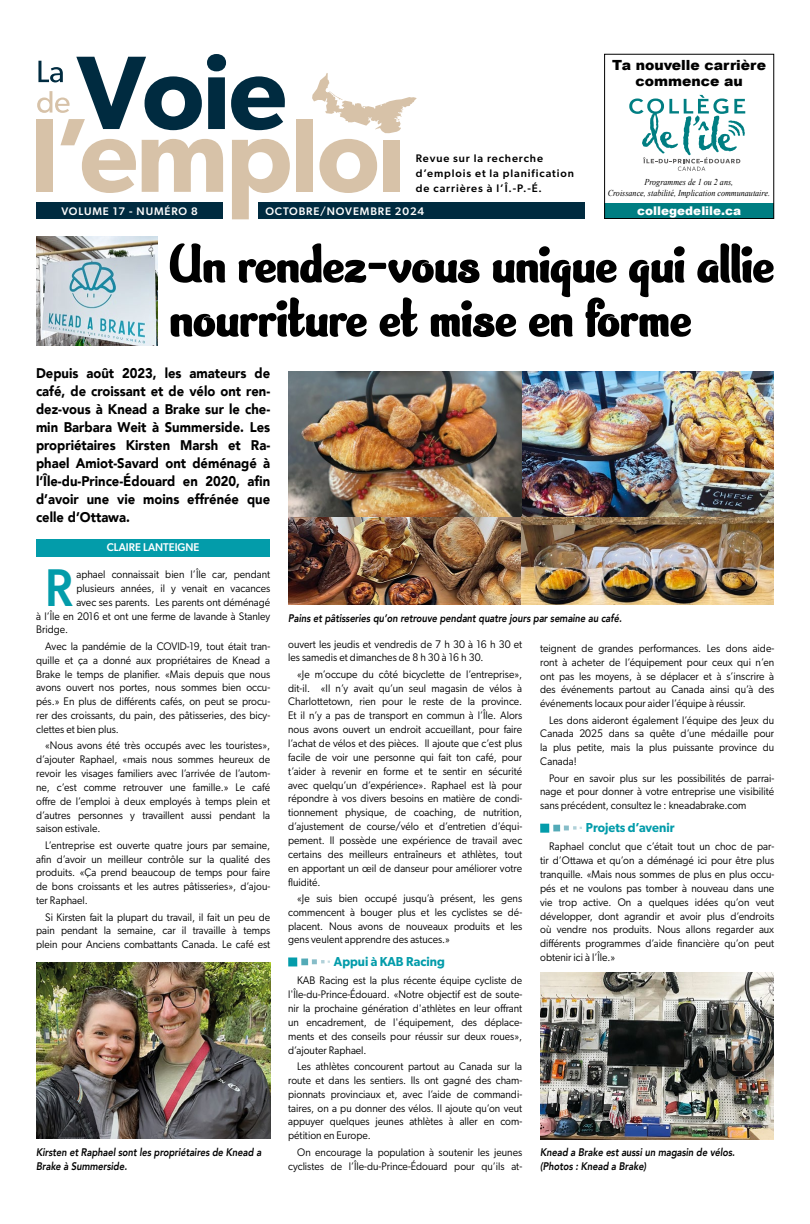
<style>
.page{position:relative;width:810px;height:1224px;background:#fff}
.page>*{position:absolute;margin:0;border:0;box-sizing:border-box;transform-origin:0 0}
.t1{font:62.3px/54px "Garden Sans";letter-spacing:-.005em;color:#000}
.t2{font:500 53.2px "Gibson";color:#039caa;scale:.9 1}
.t3{font:900 14px/18px "Avenir";color:#000;text-align:justify;scale:.93 1}
.t4{font:900 14px/16px "Arial";color:#000;text-align:center}
.t5{font:600 13px "Gibson";color:#039caa;scale:.95 1}
.t6{font:900 12px "Arial";color:#fff}
.t7{font:500 11.2px "Gibson";color:#fff;scale:.96 1}
.t8{font:11px/13.9px "Gibson";color:#000;text-align:justify;scale:.94 1}
.t9{font:italic 800 11px/14px "Avenir";letter-spacing:-.005em;color:#000;scale:.85 1}
.t10{font:500 11px/15px "Gibson";letter-spacing:.08em;color:#000}
.t11{font:500 11px "Gibson";letter-spacing:.08em;color:#fff}
.t12{font:italic 9px/11.8px "Times New Roman";color:#000;text-align:center;scale:.9 1}
</style>
<div class="page">
<svg style="left:312px;top:73px;width:105px;height:60px"></svg>
<div style="left:36px;top:119px;width:17px;height:73px;background:#d7c2a8"></div>
<div style="left:296px;top:119px;width:17px;height:73px;background:#d7c2a8"></div>
<svg style="left:319px;top:139px;width:58px;height:54px"></svg>
<div style="left:383px;top:140px;width:17px;height:52px;background:#d7c2a8"></div>
<svg style="left:37px;top:54px;width:253px;height:165px"></svg>
<div style="left:36px;top:202px;width:187px;height:17px;background:#002b40"></div>
<div style="left:258px;top:202px;width:326px;height:17px;background:#002b40"></div>
<div style="left:604px;top:203px;width:170px;height:16px;background:#007e82"></div>
<svg style="left:629px;top:95px;width:116px;height:76px"></svg>
<div style="left:604px;top:54px;width:170px;height:165px;border:1px solid #000"></div>
<img style="left:288px;top:516px;width:234px;height:88px">
<div style="left:36px;top:539px;width:234px;height:18px;background:#039caa"></div>
<img style="left:288px;top:372px;width:234px;height:144px">
<img style="left:36px;top:237px;width:122px;height:108px">
<img style="left:522px;top:372px;width:252px;height:232px">
<img style="left:36px;top:962px;width:234px;height:176px">
<img style="left:540px;top:972px;width:234px;height:168px">
<div style="left:301px;top:958px;width:7px;height:7px;background:#53aab7"></div>
<svg style="left:312px;top:959px;width:18px;height:5px"></svg>
<div style="left:288px;top:957px;width:9px;height:9px;background:#039caa"></div>
<div style="left:553px;top:825px;width:7px;height:6px;background:#53aab7"></div>
<svg style="left:564px;top:826px;width:18px;height:4px"></svg>
<div style="left:540px;top:824px;width:9px;height:9px;background:#039caa"></div>
<p class="t10" style="left:416px;top:150px;width:160px">Revue sur la recherche d’emplois et la planification de carrières à l’Î.-P.-É.</p>
<p class="t11" style="left:61px;top:204px;width:138px">VOLUME 17 - NUMÉRO 8</p>
<p class="t11" style="left:265px;top:204px;width:160px">OCTOBRE/NOVEMBRE 2024</p>
<p class="t4" style="left:612px;top:57px;width:155px">Ta nouvelle carrière commence au</p>
<p class="t12" style="left:608px;top:175px;width:182px">Programmes de 1 ou 2 ans,<br>Croissance, stabilité, Implication communautaire.</p>
<p class="t6" style="left:637px;top:202px;width:106px">collegedelile.ca</p>
<h1 class="t1" style="left:169px;top:238px;width:606px">Un rendez-vous unique qui allie nourriture et mise en forme</h1>
<p class="t3" style="left:36px;top:364px;width:253px">Depuis août 2023, les amateurs de café, de croissant et de vélo ont ren&shy;dez-vous à Knead a Brake sur le che&shy;min Barbara Weit à Summerside. Les propriétaires Kirsten Marsh et Ra&shy;phael Amiot-Savard ont déménagé à l’Île-du-Prince-Édouard en 2020, afin d’avoir une vie moins effrénée que celle d’Ottawa.</p>
<p class="t7" style="left:107px;top:541px;width:98px">CLAIRE LANTEIGNE</p>
<h2 class="t2" style="left:45px;top:555px;width:32px">R</h2>
<p class="t8" style="left:76px;top:567px;width:208px">aphael connaissait bien l’Île car, pendant</p>
<p class="t8" style="left:76px;top:581px;width:208px">plusieurs années, il y venait en vacances</p>
<p class="t8" style="left:76px;top:595px;width:208px">avec ses parents. Les parents ont déménagé</p>
<p class="t8" style="left:36px;top:609px;width:250px">à l’Île en 2016 et ont une ferme de lavande à Stanley</p>
<p class="t8" style="left:36px;top:623px;width:35px">Bridge.</p>
<p class="t8" style="left:36px;top:639px;width:250px;text-indent:9px">Avec la pandémie de la COVID-19, tout était tran&shy;quille et ça a donné aux propriétaires de Knead a Brake le temps de planifier. «Mais depuis que nous avons ouvert nos portes, nous sommes bien occu&shy;pés.» En plus de différents cafés, on peut se procu&shy;rer des croissants, du pain, des pâtisseries, des bicy&shy;clettes et bien plus.</p>
<p class="t8" style="left:36px;top:738px;width:250px;text-indent:9px">«Nous avons été très occupés avec les touristes», d’ajouter Raphael, «mais nous sommes heureux de revoir les visages familiers avec l’arrivée de l’autom&shy;ne, c’est comme retrouver une famille.» Le café offre de l’emploi à deux employés à temps plein et d’autres personnes y travaillent aussi pendant la saison estivale.</p>
<p class="t8" style="left:36px;top:838px;width:250px;text-indent:9px">L’entreprise est ouverte quatre jours par semaine, afin d’avoir un meilleur contrôle sur la qualité des produits. «Ça prend beaucoup de temps pour faire de bons croissants et les autres pâtisseries», d’ajou&shy;ter Raphael.</p>
<p class="t8" style="left:36px;top:910px;width:250px;text-indent:9px">Si Kirsten fait la plupart du travail, il fait un peu de pain pendant la semaine, car il travaille à temps plein pour Anciens combattants Canada. Le café est</p>
<p class="t9" style="left:36px;top:1145px;width:266px">Kirsten et Raphael sont les propriétaires de Knead a<br>Brake à Summerside.</p>
<p class="t9" style="left:288px;top:611px;width:394px">Pains et pâtisseries qu’on retrouve pendant quatre jours par semaine au café.</p>
<p class="t8" style="left:288px;top:637px;width:250px">ouvert les jeudis et vendredis de 7 h 30 à 16 h 30 et les samedis et dimanches de 8 h 30 à 16 h 30.</p>
<p class="t8" style="left:288px;top:667px;width:250px;text-indent:9px">«Je m’occupe du côté bicyclette de l’entreprise», dit-il. «Il n’y avait qu’un seul magasin de vélos à Charlottetown, rien pour le reste de la province.<br>Et il n’y a pas de transport en commun à l’Île. Alors nous avons ouvert un endroit accueillant, pour faire l’achat de vélos et des pièces. Il ajoute que c’est plus facile de voir une personne qui fait ton café, pour t’aider à revenir en forme et te sentir en sécurité avec quelqu’un d’expérience». Raphael est là pour répondre à vos divers besoins en matière de condi&shy;tionnement physique, de coaching, de nutrition, d’ajustement de course/vélo et d’entretien d’équi&shy;pement. Il possède une expérience de travail avec certains des meilleurs entraîneurs et athlètes, tout en apportant un œil de danseur pour améliorer votre fluidité.</p>
<p class="t8" style="left:288px;top:891px;width:250px;text-indent:9px">«Je suis bien occupé jusqu’à présent, les gens commencent à bouger plus et les cyclistes se dé&shy;placent. Nous avons de nouveaux produits et les gens veulent apprendre des astuces.»</p>
<p class="t5" style="left:334px;top:954px;width:118px">Appui à KAB Racing</p>
<p class="t8" style="left:288px;top:974px;width:250px;text-indent:9px">KAB Racing est la plus récente équipe cycliste de l'Île-du-Prince-Édouard. «Notre objectif est de soute&shy;nir la prochaine génération d'athlètes en leur offrant un encadrement, de l'équipement, des déplace&shy;ments et des conseils pour réussir sur deux roues», d’ajouter Raphael.</p>
<p class="t8" style="left:288px;top:1059px;width:250px;text-indent:9px">Les athlètes concourent partout au Canada sur la route et dans les sentiers. Ils ont gagné des cham&shy;pionnats provinciaux et, avec l’aide de commandi&shy;taires, on a pu donner des vélos. Il ajoute qu’on veut appuyer quelques jeunes athlètes à aller en com&shy;pétition en Europe.</p>
<p class="t8" style="left:288px;top:1145px;width:250px;text-align:right">On encourage la population à soutenir les jeunes cyclistes de l’Île-du-Prince-Édouard pour qu’ils at-</p>
<p class="t9" style="left:540px;top:1145px;width:231px">Knead a Brake est aussi un magasin de vélos. (Photos : Knead a Brake)</p>
<p class="t8" style="left:540px;top:641px;width:250px">teignent de grandes performances. Les dons aide&shy;ront à acheter de l’équipement pour ceux qui n’en ont pas les moyens, à se déplacer et à s’inscrire à des événements partout au Canada ainsi qu’à des événements locaux pour aider l’équipe à réussir.</p>
<p class="t8" style="left:540px;top:713px;width:250px;text-indent:9px">Les dons aideront également l’équipe des Jeux du Canada 2025 dans sa quête d’une médaille pour la plus petite, mais la plus puissante province du Canada!</p>
<p class="t8" style="left:540px;top:771px;width:250px;text-indent:9px">Pour en savoir plus sur les possibilités de parrai&shy;nage et pour donner à votre entreprise une visibilité sans précédent, consultez le : kneadabrake.com</p>
<p class="t5" style="left:586px;top:820px;width:95px">Projets d’avenir</p>
<p class="t8" style="left:540px;top:839px;width:250px;text-indent:9px">Raphael conclut que c’était tout un choc de par&shy;tir d’Ottawa et qu’on a déménagé ici pour être plus tranquille. «Mais nous sommes de plus en plus occu&shy;pés et ne voulons pas tomber à nouveau dans une vie trop active. On a quelques idées qu’on veut développer, dont agrandir et avoir plus d’endroits où vendre nos produits. Nous allons regarder aux différents programmes d’aide financière qu’on peut obtenir ici à l’Île.»</p>
</div>
